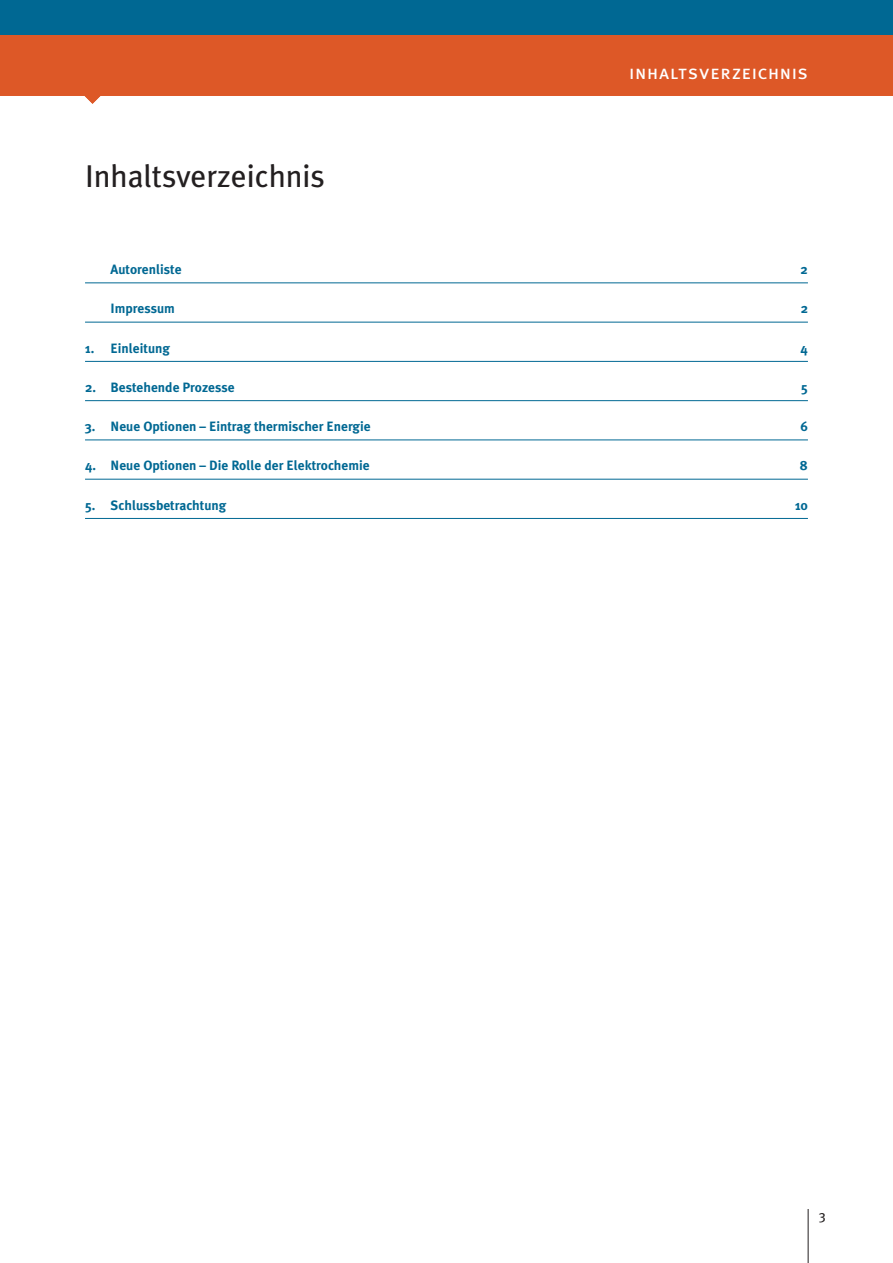
<style>
.page{position:relative;width:893px;height:1263px;background:#fff}
.page>*{position:absolute;margin:0;border:0;box-sizing:border-box;transform-origin:0 0}
.t1{font:31.5px "Meta Plus";color:#231f20}
.t2{font:19.5px "Meta Plus Book Caps";letter-spacing:.035em;color:#fff}
.t3{font:700 13.5px "Meta Plus";color:#006893}
.t4{font:13.5px "Meta Plus";color:#231f20}
</style>
<div class="page">
<svg style="left:0;top:34px;width:893px;height:70px;background:#dd6b40"></svg>
<div style="left:0;top:0;width:893px;height:34px;background:#006893"></div>
<hr style="left:808px;top:1209px;width:1px;height:54px;background:#231f20">
<hr style="left:85px;top:283px;width:723px;height:1px;background:#006893">
<hr style="left:85px;top:322px;width:723px;height:1px;background:#006893">
<hr style="left:85px;top:361px;width:723px;height:1px;background:#006893">
<hr style="left:85px;top:400px;width:723px;height:1px;background:#006893">
<hr style="left:85px;top:440px;width:723px;height:1px;background:#006893">
<hr style="left:85px;top:479px;width:723px;height:1px;background:#006893">
<hr style="left:85px;top:518px;width:723px;height:1px;background:#006893">
<h1 class="t1" style="left:85px;top:158px;width:241px">Inhaltsverzeichnis</h1>
<h2 class="t2" style="left:629px;top:61px;width:180px">inhaltsverzeichnis</h2>
<p class="t3" style="left:111px;top:262px;width:73px">Autorenliste</p>
<p class="t3" style="left:801px;top:262px;width:9px">2</p>
<p class="t3" style="left:111px;top:301px;width:66px">Impressum</p>
<p class="t3" style="left:801px;top:301px;width:9px">2</p>
<p class="t3" style="left:85px;top:340px;width:86px">1. Einleitung</p>
<p class="t3" style="left:801px;top:340px;width:9px">4</p>
<p class="t3" style="left:85px;top:379px;width:151px">2. Bestehende Prozesse</p>
<p class="t3" style="left:801px;top:379px;width:8px">5</p>
<p class="t3" style="left:85px;top:419px;width:287px">3. Neue Optionen – Eintrag thermischer Energie</p>
<p class="t3" style="left:800px;top:419px;width:9px">6</p>
<p class="t3" style="left:85px;top:458px;width:286px">4. Neue Optionen – Die Rolle der Elektrochemie</p>
<p class="t3" style="left:800px;top:458px;width:10px">8</p>
<p class="t3" style="left:85px;top:497px;width:143px">5. Schlussbetrachtung</p>
<p class="t3" style="left:795px;top:497px;width:14px">10</p>
<p class="t4" style="left:819px;top:1207px;width:9px">3</p>
</div>
